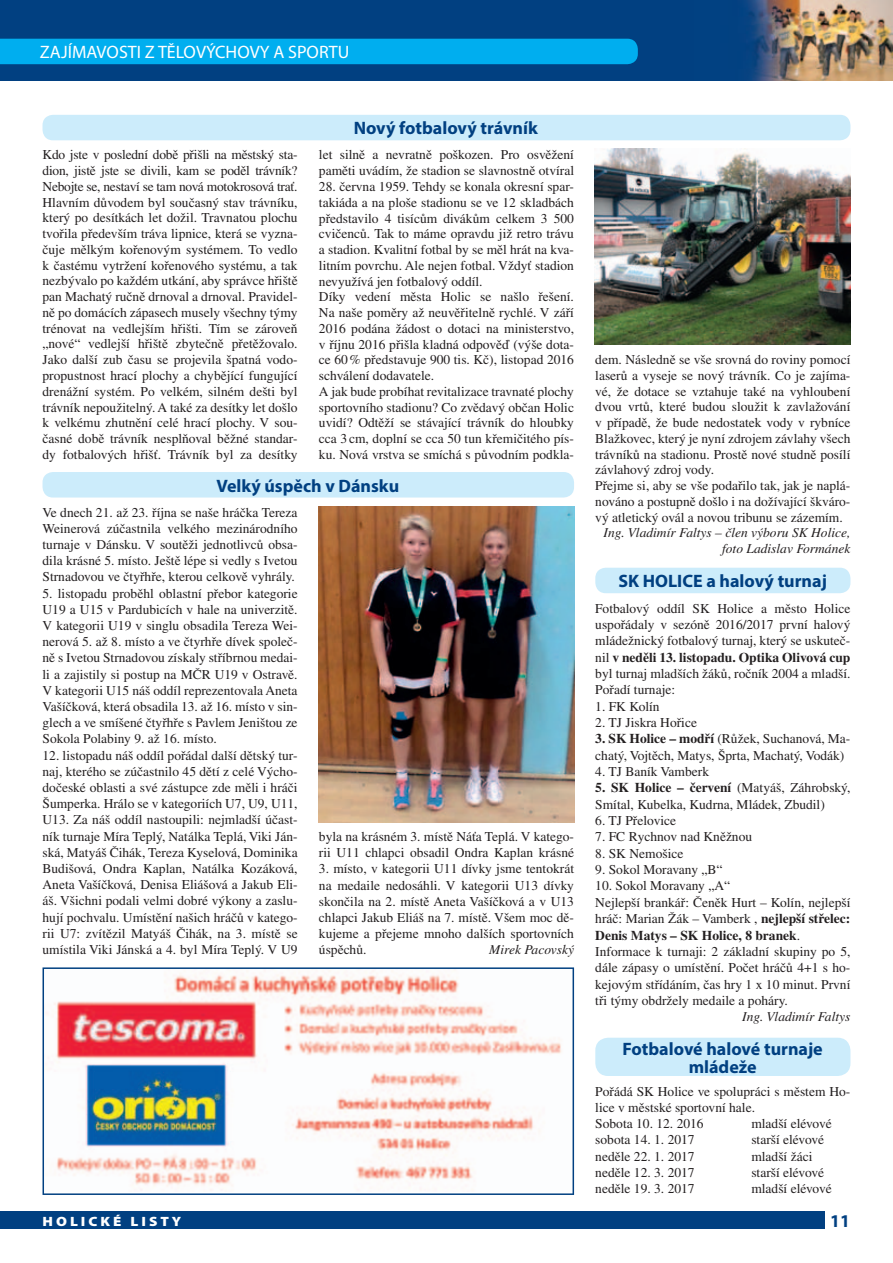
<style>
.page{position:relative;width:893px;height:1263px;background:#fff}
.page>*{position:absolute;margin:0;border:0;box-sizing:border-box;transform-origin:0 0}
.t1{font:700 18px/18px "Myriad Pro";color:#014081;text-align:center}
.t2{font:18px "Myriad Pro";color:#fff}
.t3{font:13.5px/15.8px "Times CE";color:#231f20}
.t4{font:italic 13.5px/15.8px "Times CE";color:#231f20;text-align:right}
.t5{font:900 13.5px "Myriad Pro";letter-spacing:.2em;color:#fff;scale:1.11 1}
.s1{font-weight:700}
</style>
<div class="page">
<div style="left:0;top:0;width:893px;height:81px;background:#014081"></div>
<div style="left:0;top:1212px;width:825px;height:17px;background:#014081"></div>
<div style="left:0;top:39px;width:638px;height:25px;background:#00aeef"></div>
<div style="left:43px;top:472px;width:531px;height:25px;background:#ccecfb;border-radius:10px"></div>
<div style="left:595px;top:568px;width:255px;height:25px;background:#ccecfb;border-radius:10px"></div>
<div style="left:43px;top:115px;width:807px;height:25px;background:#ccecfb;border-radius:10px"></div>
<div style="left:595px;top:1038px;width:255px;height:38px;background:#ccecfb;border-radius:13px"></div>
<img style="left:594px;top:149px;width:256px;height:196px">
<svg style="left:43px;top:967px;width:531px;height:228px"></svg>
<img style="left:319px;top:507px;width:255px;height:315px">
<img style="left:745px;top:0;width:148px;height:81px">
<h1 class="t2" style="left:40px;top:41px;width:311px">ZAJÍMAVOSTI Z TĚLOVÝCHOVY A SPORTU</h1>
<h1 class="t1" style="left:354px;top:119px;width:186px">Nový fotbalový trávník</h1>
<p class="t3" style="left:43px;top:147px;width:257px;text-align:justify">Kdo jste v poslední době přišli na městský sta&shy;dion, jistě jste se divili, kam se poděl trávník?<br>Nebojte se, nestaví se tam nová motokrosová trať.<br>Hlavním důvodem byl současný stav trávníku, který po desítkách let dožil. Travnatou plochu tvořila především tráva lipnice, která se vyzna&shy;čuje mělkým kořenovým systémem. To vedlo k častému vytržení kořenového systému, a tak nezbývalo po každém utkání, aby správce hřiště pan Machatý ručně drnoval a drnoval. Pravidel&shy;ně po domácích zápasech musely všechny týmy trénovat na vedlejším hřišti. Tím se zároveň „nové“ vedlejší hřiště zbytečně přetěžovalo.<br>Jako další zub času se projevila špatná vodo&shy;propustnost hrací plochy a chybějící fungující drenážní systém. Po velkém, silném dešti byl trávník nepoužitelný. A také za desítky let došlo k velkému zhutnění celé hrací plochy. V sou&shy;časné době trávník nesplňoval běžné standar&shy;dy fotbalových hřišť. Trávník byl za desítky</p>
<p class="t3" style="left:319px;top:147px;width:257px">let silně a nevratně poškozen. Pro osvěžení paměti uvádím, že stadion se slavnostně otvíral</p>
<p class="t3" style="left:319px;top:178px;width:257px">28. června 1959. Tehdy se konala okresní spar&shy;takiáda a na ploše stadionu se ve 12 skladbách představilo 4 tisícům divákům celkem 3 500 cvičenců. Tak to máme opravdu již retro trávu a stadion. Kvalitní fotbal by se měl hrát na kva&shy;litním povrchu. Ale nejen fotbal. Vždyť stadion nevyužívá jen fotbalový oddíl.<br>Díky vedení města Holic se našlo řešení.<br>Na naše poměry až neuvěřitelně rychlé. V září 2016 podána žádost o dotaci na ministerstvo, v říjnu 2016 přišla kladná odpověď (výše dota&shy;ce 60 % představuje 900 tis. Kč), listopad 2016 schválení dodavatele.<br>A jak bude probíhat revitalizace travnaté plochy sportovního stadionu? Co zvědavý občan Holic uvidí? Odtěží se stávající trávník do hloubky cca 3 cm, doplní se cca 50 tun křemičitého pís&shy;ku. Nová vrstva se smíchá s původním podkla-</p>
<h1 class="t1" style="left:216px;top:476px;width:184px">Velký úspěch v Dánsku</h1>
<p class="t3" style="left:43px;top:504px;width:257px;line-height:16.2px;text-align:justify">Ve dnech 21. až 23. října se naše hráčka Tereza Weinerová zúčastnila velkého mezinárodního turnaje v Dánsku. V soutěži jednotlivců obsa&shy;dila krásné 5. místo. Ještě lépe si vedly s Ivetou Strnadovou ve čtyřhře, kterou celkově vyhrály.</p>
<p class="t3" style="left:43px;top:585px;width:257px;line-height:16.2px;text-align:justify">5. listopadu proběhl oblastní přebor kategorie U19 a U15 v Pardubicích v hale na univerzitě.<br>V kategorii U19 v singlu obsadila Tereza Wei&shy;nerová 5. až 8. místo a ve čtyrhře dívek společ&shy;ně s Ivetou Strnadovou získaly stříbrnou medai&shy;li a zajistily si postup na MČR U19 v Ostravě.<br>V kategorii U15 náš oddíl reprezentovala Aneta Vašíčková, která obsadila 13. až 16. místo v sin&shy;glech a ve smíšené čtyřhře s Pavlem Jeništou ze Sokola Polabiny 9. až 16. místo.</p>
<p class="t3" style="left:43px;top:747px;width:257px;line-height:16.2px;text-align:justify">12. listopadu náš oddíl pořádal další dětský tur&shy;naj, kterého se zúčastnilo 45 dětí z celé Výcho&shy;dočeské oblasti a své zástupce zde měli i hráči Šumperka. Hrálo se v kategoriích U7, U9, U11, U13. Za náš oddíl nastoupili: nejmladší účast&shy;ník turnaje Míra Teplý, Natálka Teplá, Viki Ján&shy;ská, Matyáš Čihák, Tereza Kyselová, Dominika Budišová, Ondra Kaplan, Natálka Kozáková, Aneta Vašíčková, Denisa Eliášová a Jakub Eli&shy;áš. Všichni podali velmi dobré výkony a zaslu&shy;hují pochvalu. Umístění našich hráčů v katego&shy;rii U7: zvítězil Matyáš Čihák, na 3. místě se umístila Viki Jánská a 4. byl Míra Teplý. V U9</p>
<p class="t3" style="left:319px;top:828px;width:257px;line-height:16.2px">byla na krásném 3. místě Náťa Teplá. V katego&shy;rii U11 chlapci obsadil Ondra Kaplan krásné</p>
<p class="t3" style="left:319px;top:861px;width:257px;line-height:16.2px;text-align:justify">3. místo, v kategorii U11 dívky jsme tentokrát na medaile nedosáhli. V kategorii U13 dívky skončila na 2. místě Aneta Vašíčková a v U13 chlapci Jakub Eliáš na 7. místě. Všem moc dě&shy;kujeme a přejeme mnoho dalších sportovních úspěchů.</p>
<p class="t4" style="left:489px;top:942px;width:86px">Mirek Pacovský</p>
<p class="t5" style="left:43px;top:1212px;width:127px">HOLICKÉ LISTY</p>
<p class="t3" style="left:595px;top:351px;width:257px">dem. Následně se vše srovná do roviny pomocí laserů a vyseje se nový trávník. Co je zajíma&shy;vé, že dotace se vztahuje také na vyhloubení dvou vrtů, které budou sloužit k zavlažování v případě, že bude nedostatek vody v rybníce Blažkovec, který je nyní zdrojem závlahy všech trávníků na stadionu. Prostě nové studně posílí závlahový zdroj vody.<br>Přejme si, aby se vše podařilo tak, jak je naplá&shy;nováno a postupně došlo i na dožívající škváro&shy;vý atletický ovál a novou tribunu se zázemím.</p>
<p class="t4" style="left:604px;top:525px;width:249px">Ing. Vladimír Faltys – člen výboru SK Holice, foto Ladislav Formánek</p>
<h1 class="t1" style="left:618px;top:571px;width:210px">SK HOLICE a halový turnaj</h1>
<p class="t3" style="left:595px;top:600px;width:257px;line-height:16.4px;text-align:justify">Fotbalový oddíl SK Holice a město Holice uspořádaly v sezóně 2016/2017 první halový mládežnický fotbalový turnaj, který se uskuteč&shy;nil <span class="s1">v neděli 13. listopadu. Optika Olivová cup </span>byl turnaj mladších žáků, ročník 2004 a mladší.<br>Pořadí turnaje:</p>
<p class="t3" style="left:595px;top:698px;width:66px">1. FK Kolín</p>
<p class="t3" style="left:595px;top:714px;width:103px">2. TJ Jiskra Hořice</p>
<p class="t3" style="left:595px;top:730px;width:257px;line-height:16.4px"><span class="s1">3. SK Holice – modří</span> (Růžek, Suchanová, Ma&shy;chatý, Vojtěch, Matys, Šprta, Machatý, Vodák)</p>
<p class="t3" style="left:595px;top:763px;width:115px">4. TJ Baník Vamberk</p>
<p class="t3" style="left:595px;top:779px;width:257px;line-height:16.4px"><span class="s1">5. SK Holice – červení</span> (Matyáš, Záhrobský,<br>Smítal, Kubelka, Kudrna, Mládek, Zbudil)</p>
<p class="t3" style="left:595px;top:812px;width:82px">6. TJ Přelovice</p>
<p class="t3" style="left:595px;top:829px;width:158px">7. FC Rychnov nad Kněžnou</p>
<p class="t3" style="left:595px;top:845px;width:90px">8. SK Nemošice</p>
<p class="t3" style="left:595px;top:861px;width:129px">9. Sokol Moravany „B“</p>
<p class="t3" style="left:595px;top:877px;width:257px;line-height:16.4px">10. Sokol Moravany „A“<br>Nejlepší brankář: Čeněk Hurt – Kolín, nejlepší hráč: Marian Žák – Vamberk , <span class="s1">nejlepší střelec:<br>Denis Matys – SK Holice, 8 branek</span>.<br>Informace k turnaji: 2 základní skupiny po 5, dále zápasy o umístění. Počet hráčů 4+1 s ho&shy;kejovým střídáním, čas hry 1 x 10 minut. První tři týmy obdržely medaile a poháry.</p>
<p class="t4" style="left:742px;top:1009px;width:110px">Ing. Vladimír Faltys</p>
<h1 class="t1" style="left:622px;top:1039px;width:202px">Fotbalové halové turnaje mládeže</h1>
<p class="t3" style="left:595px;top:1083px;width:257px;line-height:16.2px">Pořádá SK Holice ve spolupráci s městem Ho&shy;lice v městské sportovní hale.<br>Sobota 10. 12. 2016</p>
<p class="t3" style="left:751px;top:1115px;width:82px">mladší elévové</p>
<p class="t3" style="left:595px;top:1132px;width:101px">sobota 14. 1. 2017</p>
<p class="t3" style="left:751px;top:1132px;width:74px">starší elévové</p>
<p class="t3" style="left:595px;top:1148px;width:101px">neděle 22. 1. 2017</p>
<p class="t3" style="left:751px;top:1148px;width:63px">mladší žáci</p>
<p class="t3" style="left:595px;top:1164px;width:101px">neděle 12. 3. 2017</p>
<p class="t3" style="left:751px;top:1164px;width:74px">starší elévové</p>
<p class="t3" style="left:595px;top:1180px;width:101px">neděle 19. 3. 2017</p>
<p class="t3" style="left:751px;top:1180px;width:82px">mladší elévové</p>
</div>
